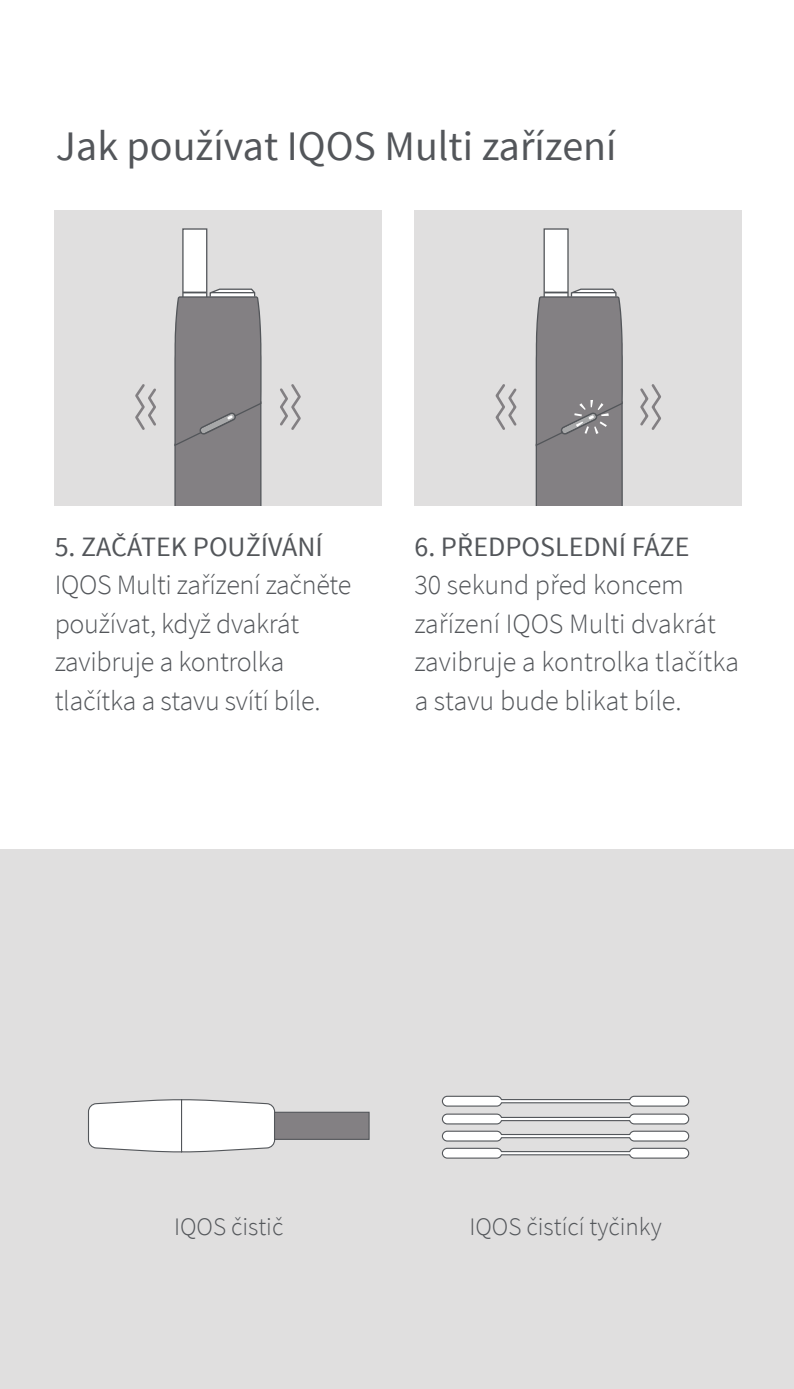
<style>
.page{position:relative;width:794px;height:1389px;background:#fff}
.page>*{position:absolute;margin:0;border:0;box-sizing:border-box;transform-origin:0 0}
.t1{font:42px "Source Sans Pro";color:#53565a}
.t2{font:300 28px/38.5px "Source Sans Pro";letter-spacing:-.01em;color:#53565a}
.t3{font:28px "Source Sans Pro";color:#53565a}
.t4{font:300 25.2px "Source Sans Pro";color:#53565a}
</style>
<div class="page">
<div style="left:0;top:849px;width:794px;height:540px;background:#e0dfdf"></div>
<svg style="left:441px;top:1095px;width:249px;height:64px"></svg>
<svg style="left:88px;top:1099px;width:282px;height:54px"></svg>
<div style="left:54px;top:210px;width:328px;height:296px;background:#e0dfdf"></div>
<div style="left:182px;top:228px;width:25px;height:154px;background:#fff;border:1px solid #53565a"></div>
<div style="left:414px;top:210px;width:328px;height:296px;background:#e0dfdf"></div>
<div style="left:543px;top:228px;width:25px;height:154px;background:#fff;border:1px solid #53565a"></div>
<svg style="left:135px;top:288px;width:166px;height:218px"></svg>
<svg style="left:495px;top:288px;width:166px;height:218px"></svg>
<h1 class="t1" style="left:56px;top:120px;width:562px">Jak používat IQOS Multi zařízení</h1>
<p class="t3" style="left:55px;top:529px;width:270px">5. ZAČÁTEK POUŽÍVÁNÍ</p>
<p class="t2" style="left:55px;top:566px;width:298px">IQOS Multi zařízení začněte používat, když dvakrát zavibruje a kontrolka tlačítka a stavu svítí bíle.</p>
<p class="t3" style="left:414px;top:529px;width:276px">6. PŘEDPOSLEDNÍ FÁZE</p>
<p class="t2" style="left:414px;top:566px;width:326px">30 sekund před koncem zařízení IQOS Multi dvakrát zavibruje a kontrolka tlačítka a stavu bude blikat bíle.</p>
<p class="t4" style="left:174px;top:1212px;width:111px">IQOS čistič</p>
<p class="t4" style="left:469px;top:1212px;width:194px">IQOS čistící tyčinky</p>
</div>
